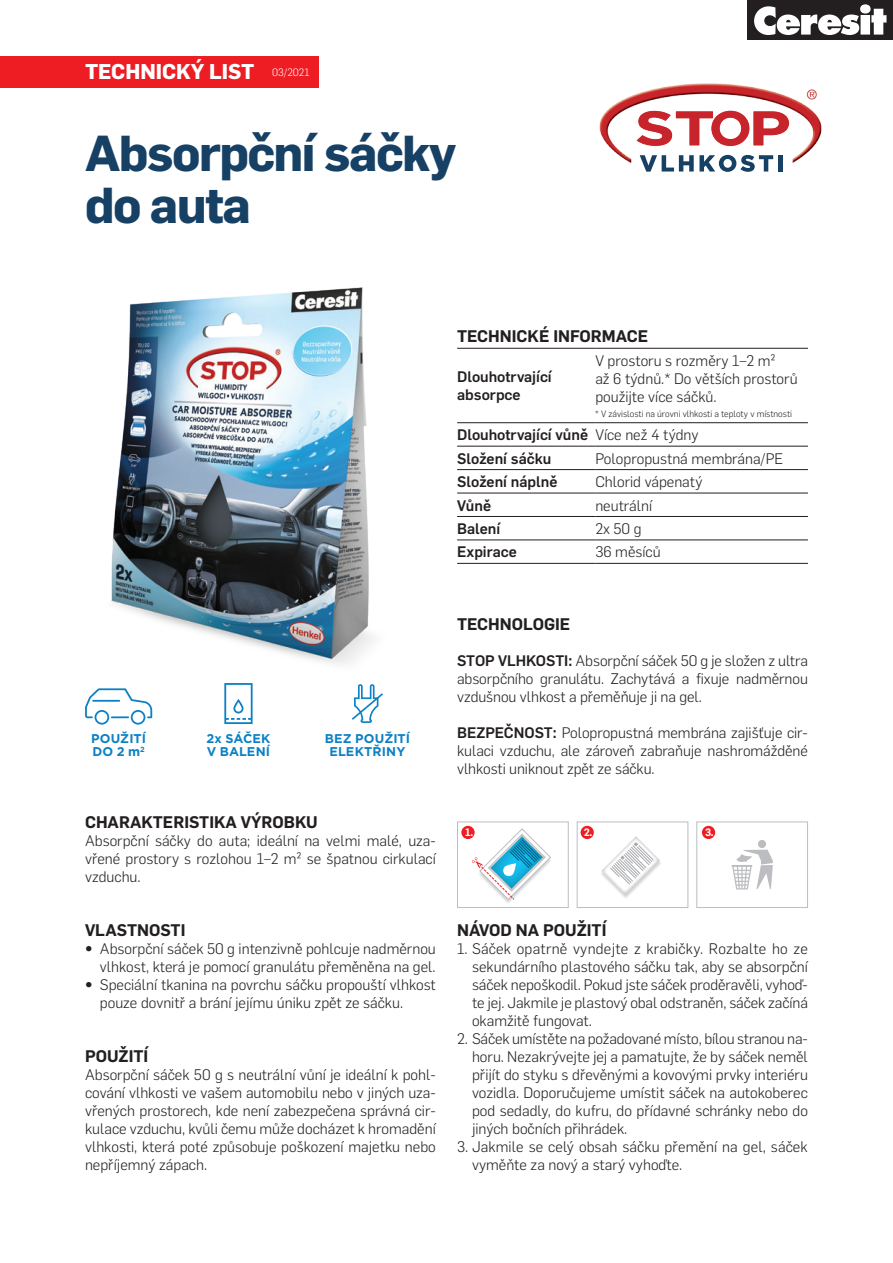
<style>
.page{position:relative;width:893px;height:1263px;background:#fff}
.page>*{position:absolute;margin:0;border:0;box-sizing:border-box;transform-origin:0 0}
.t1{font:700 49.5px/51.9px "Flama";letter-spacing:-.03em;color:#174065}
.t2{font:700 21px "Flama";color:#fff}
.t3{font:600 16.5px "Flama";color:#231f20}
.t4{font:300 15px/18px "Flama";color:#231f20;text-align:justify}
.t5{font:500 15px/18px "Flama";color:#231f20}
.t6{font:700 12.6px/12.8px "Gotham";letter-spacing:.01em;color:#0c81c5}
.t7{font:600 10.5px "Flama";color:#fff}
.t8{font:300 9px "Flama";color:#231f20}
.s1{font-weight:300}
.s2{font-family:"Helvetica Neue LT Pro";font-stretch:condensed}
.s3{font-weight:500}
</style>
<div class="page">
<img style="left:111px;top:287px;width:263px;height:377px">
<div style="left:0;top:56px;width:319px;height:31px;background:#ee1d23"></div>
<svg style="left:472px;top:828px;width:79px;height:72px"></svg>
<div style="left:457px;top:821px;width:112px;height:87px;border:1px solid #bcbdc0"></div>
<svg style="left:731px;top:840px;width:42px;height:49px"></svg>
<div style="left:696px;top:821px;width:112px;height:87px;border:1px solid #bcbdc0"></div>
<div style="left:461px;top:826px;width:14px;height:13px;background:#ee1d23;border-radius:50%"></div>
<img style="left:601px;top:862px;width:60px;height:36px">
<svg style="left:602px;top:836px;width:58px;height:59px"></svg>
<div style="left:577px;top:821px;width:111px;height:87px;border:1px solid #bcbdc0"></div>
<div style="left:581px;top:826px;width:13px;height:13px;background:#ee1d23;border-radius:50%"></div>
<div style="left:702px;top:826px;width:13px;height:13px;background:#ee1d23;border-radius:50%"></div>
<hr style="left:457px;top:348px;width:138px;height:1px;background:#231f20">
<hr style="left:595px;top:348px;width:213px;height:1px;background:#231f20">
<hr style="left:457px;top:422px;width:138px;height:1px;background:#231f20">
<hr style="left:595px;top:422px;width:213px;height:1px;background:#231f20">
<hr style="left:457px;top:446px;width:138px;height:1px;background:#231f20">
<hr style="left:595px;top:446px;width:213px;height:1px;background:#231f20">
<hr style="left:457px;top:469px;width:138px;height:1px;background:#231f20">
<hr style="left:595px;top:469px;width:213px;height:1px;background:#231f20">
<hr style="left:457px;top:493px;width:138px;height:1px;background:#231f20">
<hr style="left:595px;top:493px;width:213px;height:1px;background:#231f20">
<hr style="left:457px;top:516px;width:138px;height:1px;background:#231f20">
<hr style="left:595px;top:516px;width:213px;height:1px;background:#231f20">
<hr style="left:457px;top:540px;width:138px;height:1px;background:#231f20">
<hr style="left:595px;top:540px;width:213px;height:1px;background:#231f20">
<hr style="left:457px;top:563px;width:138px;height:1px;background:#231f20">
<hr style="left:595px;top:563px;width:213px;height:1px;background:#231f20">
<img style="left:599px;top:83px;width:223px;height:80px">
<svg style="left:640px;top:155px;width:133px;height:17px"></svg>
<div style="left:778px;top:155px;width:5px;height:17px;background:#174065"></div>
<svg style="left:637px;top:111px;width:152px;height:35px"></svg>
<div style="left:748px;top:0;width:145px;height:39px;background:#231f20"></div>
<svg style="left:754px;top:4px;width:132px;height:31px"></svg>
<svg style="left:352px;top:684px;width:31px;height:39px"></svg>
<svg style="left:224px;top:683px;width:29px;height:41px"></svg>
<svg style="left:85px;top:688px;width:67px;height:37px"></svg>
<h2 class="t2" style="left:85px;top:56px;width:226px">TECHNICKÝ LIST <sup>03/2021</sup></h2>
<h1 class="t1" style="left:85px;top:124px;width:373px">Absorpční sáčky do auta</h1>
<p class="t3" style="left:457px;top:324px;width:193px">TECHNICKÉ INFORMACE</p>
<p class="t5" style="left:457px;top:367px;width:96px">Dlouhotrvající absorpce</p>
<p class="t4" style="left:595px;top:351px;width:204px;text-align:left">V prostoru s rozměry 1–2 m²<br>až 6 týdnů.* Do větších prostorů použijte více sáčků.</p>
<p class="t8" style="left:595px;top:407px;width:198px">* V závislosti na úrovni vlhkosti a teploty v místnosti</p>
<p class="t5" style="left:457px;top:422px;width:243px;line-height:23.4px">Dlouhotrvající vůně <span class="s1">Více než 4 týdny<br></span>Složení sáčku</p>
<p class="t4" style="left:595px;top:448px;width:190px">Polopropustná membrána/PE</p>
<p class="t5" style="left:457px;top:472px;width:102px">Složení náplně</p>
<p class="t4" style="left:595px;top:472px;width:109px">Chlorid vápenatý</p>
<p class="t5" style="left:457px;top:495px;width:36px">Vůně</p>
<p class="t4" style="left:595px;top:495px;width:58px">neutrální</p>
<p class="t5" style="left:457px;top:518px;width:45px">Balení</p>
<p class="t4" style="left:595px;top:519px;width:48px">2x 50 g</p>
<p class="t5" style="left:457px;top:542px;width:61px">Expirace</p>
<p class="t4" style="left:595px;top:542px;width:67px">36 měsíců</p>
<p class="t6" style="left:91px;top:732px;width:56px">POUŽITÍ<br>DO 2 m<sup>2</sup></p>
<p class="t6" style="left:206px;top:732px;width:66px">2x SÁČEK<br>V BALENÍ</p>
<p class="t6" style="left:325px;top:732px;width:87px;text-align:center">BEZ POUŽITÍ<br>ELEKTŘINY</p>
<p class="t3" style="left:85px;top:810px;width:234px">CHARAKTERISTIKA VÝROBKU</p>
<p class="t4" style="left:85px;top:831px;width:352px">Absorpční sáčky do auta; ideální na velmi malé, uza&shy;vřené prostory s rozlohou 1–2 m² se špatnou cirkulací vzduchu.</p>
<p class="t3" style="left:85px;top:918px;width:102px">VLASTNOSTI</p>
<p class="t4" style="left:85px;top:939px;width:352px;text-align:right"><span class="s2">•</span> Absorpční sáček 50 g intenzivně pohlcuje nadměrnou vlhkost, která je pomocí granulátu přeměněna na gel.</p>
<p class="t4" style="left:100px;top:975px;width:337px;text-indent:-15px"><span class="s2">•</span> Speciální tkanina na povrchu sáčku propouští vlhkost pouze dovnitř a brání jejímu úniku zpět ze sáčku.</p>
<p class="t3" style="left:85px;top:1044px;width:65px">POUŽITÍ</p>
<p class="t4" style="left:85px;top:1065px;width:352px">Absorpční sáček 50 g s neutrální vůní je ideální k pohl&shy;cování vlhkosti ve vašem automobilu nebo v jiných uza&shy;vřených prostorech, kde není zabezpečena správná cir&shy;kulace vzduchu, kvůli čemu může docházet k hromadění vlhkosti, která poté způsobuje poškození majetku nebo nepříjemný zápach.</p>
<p class="t3" style="left:457px;top:612px;width:115px">TECHNOLOGIE</p>
<p class="t4" style="left:457px;top:651px;width:352px"><span class="s3">STOP VLHKOSTI:</span> Absorpční sáček 50 g je složen z ultra absorpčního granulátu. Zachytává a fixuje nadměrnou vzdušnou vlhkost a přeměňuje ji na gel.</p>
<p class="t4" style="left:457px;top:723px;width:352px"><span class="s3">BEZPEČNOST:</span> Polopropustná membrána zajišťuje cir&shy;kulaci vzduchu, ale zároveň zabraňuje nashromážděné vlhkosti uniknout zpět ze sáčku.</p>
<p class="t7" style="left:465px;top:825px;width:9px">1.</p>
<p class="t7" style="left:584px;top:825px;width:10px">2.</p>
<p class="t7" style="left:705px;top:825px;width:10px">3.</p>
<p class="t3" style="left:457px;top:918px;width:151px">NÁVOD NA POUŽITÍ</p>
<p class="t4" style="left:472px;top:939px;width:337px;text-indent:-15px">1. Sáček opatrně vyndejte z krabičky. Rozbalte ho ze sekundárního plastového sáčku tak, aby se absorpční sáček nepoškodil. Pokud jste sáček proděravěli, vyhoď&shy;te jej. Jakmile je plastový obal odstraněn, sáček začíná okamžitě fungovat.</p>
<p class="t4" style="left:472px;top:1029px;width:337px;text-indent:-15px">2. Sáček umístěte na požadované místo, bílou stranou na&shy;horu. Nezakrývejte jej a pamatujte, že by sáček neměl přijít do styku s dřevěnými a kovovými prvky interiéru vozidla. Doporučujeme umístit sáček na autokoberec pod sedadly, do kufru, do přídavné schránky nebo do jiných bočních přihrádek.</p>
<p class="t4" style="left:472px;top:1137px;width:337px;text-indent:-15px">3. Jakmile se celý obsah sáčku přemění na gel, sáček vyměňte za nový a starý vyhoďte.</p>
</div>
